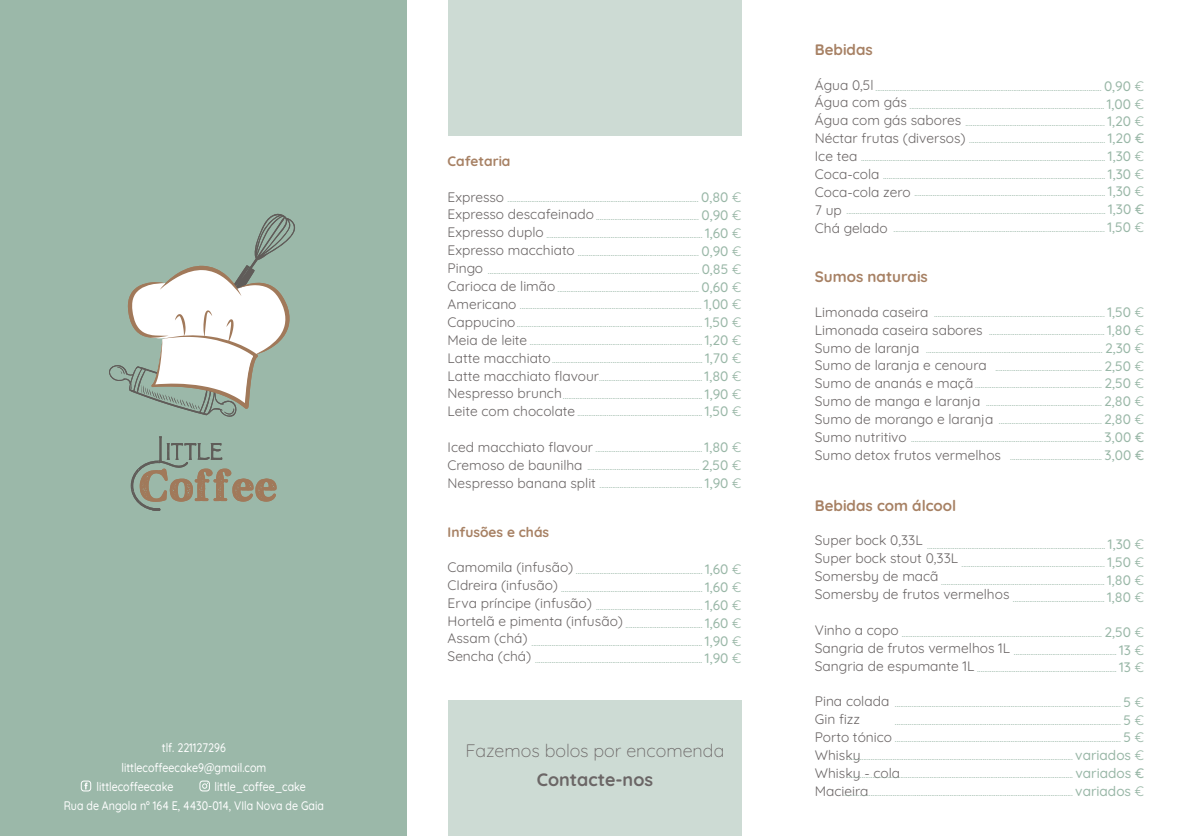
<style>
.page{position:relative;width:1183px;height:836px;background:#fff}
.page>*{position:absolute;margin:0;border:0;box-sizing:border-box;transform-origin:0 0}
.t1{font:300 18px "Quicksand";color:#6b6666}
.t2{font:700 18px "Quicksand";color:#6b6666}
.t3{font:700 15.1px "Quicksand";color:#a78164}
.t4{font:13.8px/17.9px "Quicksand";color:#6b6666}
.t5{font:700 13.8px "Quicksand";color:#a78164}
.t6{font:500 12.4px/19.3px "Quicksand";color:#fff;scale:.86 1}
.t7{font:500 9px/17.8px "Quicksand";color:#99b7a7;text-align:right}
.s1{font-size:13.7px}
.s2{font-weight:400;font-size:13.7px}
</style>
<div class="page">
<div style="left:0;top:0;width:407px;height:836px;background:#9bb8a9"></div>
<svg style="left:199px;top:780px;width:11px;height:11px"></svg>
<svg style="left:81px;top:780px;width:10px;height:11px"></svg>
<svg style="left:131px;top:436px;width:145px;height:75px"></svg>
<svg style="left:109px;top:213px;width:186px;height:204px"></svg>
<div style="left:448px;top:700px;width:293px;height:136px;background:#cddbd4"></div>
<div style="left:448px;top:0;width:293px;height:136px;background:#cddbd4"></div>
<h3 class="t6" style="left:162px;top:739px;width:76px">tlf. 221127296</h3>
<h3 class="t6" style="left:121px;top:756px;width:170px">littlecoffeecake9@gmail.com</h3>
<h3 class="t6" style="left:96px;top:776px;width:91px">littlecoffeecake</h3>
<h3 class="t6" style="left:64px;top:776px;width:304px;text-indent:151px">little_coffee_cake<br>Rua de Angola nº 164 E, 4430-014, VIla Nova de Gaia</h3>
<h3 class="t5" style="left:447px;top:155px;width:64px">Cafetaria</h3>
<h3 class="t4" style="left:447px;top:188px;width:153px">Expresso<br>Expresso descafeinado<br>Expresso duplo<br>Expresso macchiato<br>Pingo<br>Carioca de limão<br>Americano<br>Cappucino<br>Meia de leite<br>Latte macchiato<br>Latte macchiato flavour<br>Nespresso brunch<br>Leite com chocolate</h3>
<h3 class="t4" style="left:447px;top:437px;width:150px">Iced macchiato flavour<br>Cremoso de baunilha<br>Nespresso banana split</h3>
<h3 class="t5" style="left:447px;top:527px;width:103px">Infusões e chás</h3>
<h3 class="t4" style="left:447px;top:558px;width:177px">Camomila (infusão)<br>CIdreira (infusão)<br>Erva príncipe (infusão)<br>Hortelã e pimenta (infusão)<br>Assam (chá)<br>Sencha (chá)</h3>
<p class="t7" style="left:488px;top:191px;width:255px">........................................................................................................ <span class="s1">0,80</span> <span class="s2">€ </span>........................................................ <span class="s1">0,90</span> <span class="s2">€ </span>..................................................................................... <span class="s1">1,60</span> <span class="s2">€ </span>.................................................................. <span class="s1">0,90</span> <span class="s2">€ </span>................................................................................................................... <span class="s1">0,85</span> <span class="s2">€ </span>............................................................................. <span class="s1">0,60</span> <span class="s2">€ </span>................................................................................................... <span class="s1">1,00</span> <span class="s2">€ </span>..................................................................................................... <span class="s1">1,50</span> <span class="s2">€ </span>.............................................................................................. <span class="s1">1,20</span> <span class="s2">€ </span>.................................................................................. <span class="s1">1,70</span> <span class="s2">€ </span>........................................................ <span class="s1">1,80</span> <span class="s2">€ </span>............................................................................ <span class="s1">1,90</span> <span class="s2">€ </span>.................................................................... <span class="s1">1,50</span> <span class="s2">€</span></p>
<p class="t7" style="left:587px;top:440px;width:156px">.......................................................... <span class="s1">1,80</span> <span class="s2">€ </span>............................................................. <span class="s1">2,50</span> <span class="s2">€ </span>........................................................ <span class="s1">1,90</span> <span class="s2">€</span></p>
<p class="t7" style="left:531px;top:563px;width:211px">..................................................................... <span class="s1">1,60</span> <span class="s2">€ </span>............................................................................. <span class="s1">1,60</span> <span class="s2">€ </span>.......................................................... <span class="s1">1,60</span> <span class="s2">€ </span>.......................................... <span class="s1">1,60</span> <span class="s2">€ </span>............................................................................................. <span class="s1">1,90</span> <span class="s2">€ </span>........................................................................................... <span class="s1">1,90</span> <span class="s2">€</span></p>
<h1 class="t1" style="left:465px;top:744px;width:260px">Fazemos bolos por encomenda</h1>
<h1 class="t2" style="left:536px;top:773px;width:118px">Contacte-nos</h1>
<h2 class="t3" style="left:814px;top:44px;width:59px">Bebidas</h2>
<h3 class="t4" style="left:814px;top:76px;width:152px">Água 0,5l<br>Água com gás<br>Água com gás sabores<br>Néctar frutas (diversos)<br>Ice tea<br>Coca-cola<br>Coca-cola zero<br>7 up<br>Chá gelado</h3>
<h2 class="t3" style="left:814px;top:271px;width:114px">Sumos naturais</h2>
<h3 class="t4" style="left:814px;top:303px;width:188px">Limonada caseira<br>Limonada caseira sabores<br>Sumo de laranja<br>Sumo de laranja e cenoura<br>Sumo de ananás e maçã<br>Sumo de manga e laranja<br>Sumo de morango e laranja<br>Sumo nutritivo<br>Sumo detox frutos vermelhos</h3>
<h2 class="t3" style="left:814px;top:499px;width:143px">Bebidas com álcool</h2>
<h3 class="t4" style="left:814px;top:532px;width:196px">Super bock 0,33L<br>Super bock stout 0,33L<br>Somersby de macã<br>Somersby de frutos vermelhos</h3>
<h3 class="t4" style="left:814px;top:621px;width:197px">Vinho a copo<br>Sangria de frutos vermelhos 1L<br>Sangria de espumante 1L</h3>
<h3 class="t4" style="left:814px;top:693px;width:87px">Pina colada<br>Gin fizz<br>Porto tónico<br>Whisky<br>Whisky - cola<br>Macieira</h3>
<p class="t7" style="left:875px;top:79px;width:270px">........................................................................................................................... <span class="s1">0,90</span> <span class="s2">€ </span>.......................................................................................................... <span class="s1">1,00</span> <span class="s2">€ </span>............................................................................ <span class="s1">1,20</span> <span class="s2">€</span></p>
<p class="t7" style="left:846px;top:131px;width:299px">.......................................................................... <span class="s1">1,20 € </span>..................................................................................................................................... <span class="s1">1,30</span> <span class="s2">€ </span>......................................................................................................................... <span class="s1">1,30</span> <span class="s2">€ </span>........................................................................................................ <span class="s1">1,30</span> <span class="s2">€ </span>............................................................................................................................................. <span class="s1">1,30 € </span>................................................................................................................... <span class="s1">1,50</span> <span class="s2">€</span></p>
<p class="t7" style="left:910px;top:305px;width:234px">............................................................................................. <span class="s1">1,50</span> <span class="s2">€ </span>............................................................... <span class="s1">1,80</span> <span class="s2">€ </span>................................................................................................ <span class="s1">2,30</span> <span class="s2">€ </span>.......................................................... <span class="s1">2,50</span> <span class="s2">€ </span>..................................................................... <span class="s1">2,50</span> <span class="s2">€ </span>............................................................... <span class="s1">2,80</span> <span class="s2">€ </span>........................................................ <span class="s1">2,80</span> <span class="s2">€ </span>........................................................................................................ <span class="s1">3,00 € </span>.................................................. <span class="s1">3,00 €</span></p>
<p class="t7" style="left:927px;top:537px;width:218px">................................................................................................. <span class="s1">1,30</span> <span class="s2">€ </span>.............................................................................. <span class="s1">1,50</span> <span class="s2">€ </span>......................................................................................... <span class="s1">1,80</span> <span class="s2">€ </span>.................................................. <span class="s1">1,80</span> <span class="s2">€</span></p>
<p class="t7" style="left:901px;top:625px;width:244px">............................................................................................................. <span class="s1">2,50</span> <span class="s2">€ </span>........................................................ <span class="s1">13</span> <span class="s2">€ </span>............................................................................ <span class="s1">13</span> <span class="s2">€</span></p>
<p class="t7" style="left:843px;top:695px;width:302px">........................................................................................................................... <span class="s1">5</span> <span class="s2">€ </span>........................................................................................................................... <span class="s1">5</span> <span class="s2">€ </span>........................................................................................................................... <span class="s1">5</span> <span class="s2">€ </span>........................................................................................................................... <span class="s1">variados</span> <span class="s2">€ </span>........................................................................................................................... <span class="s1">variados € </span>............................................................................................................................. <span class="s1">variados</span> <span class="s2">€</span></p>
</div>
